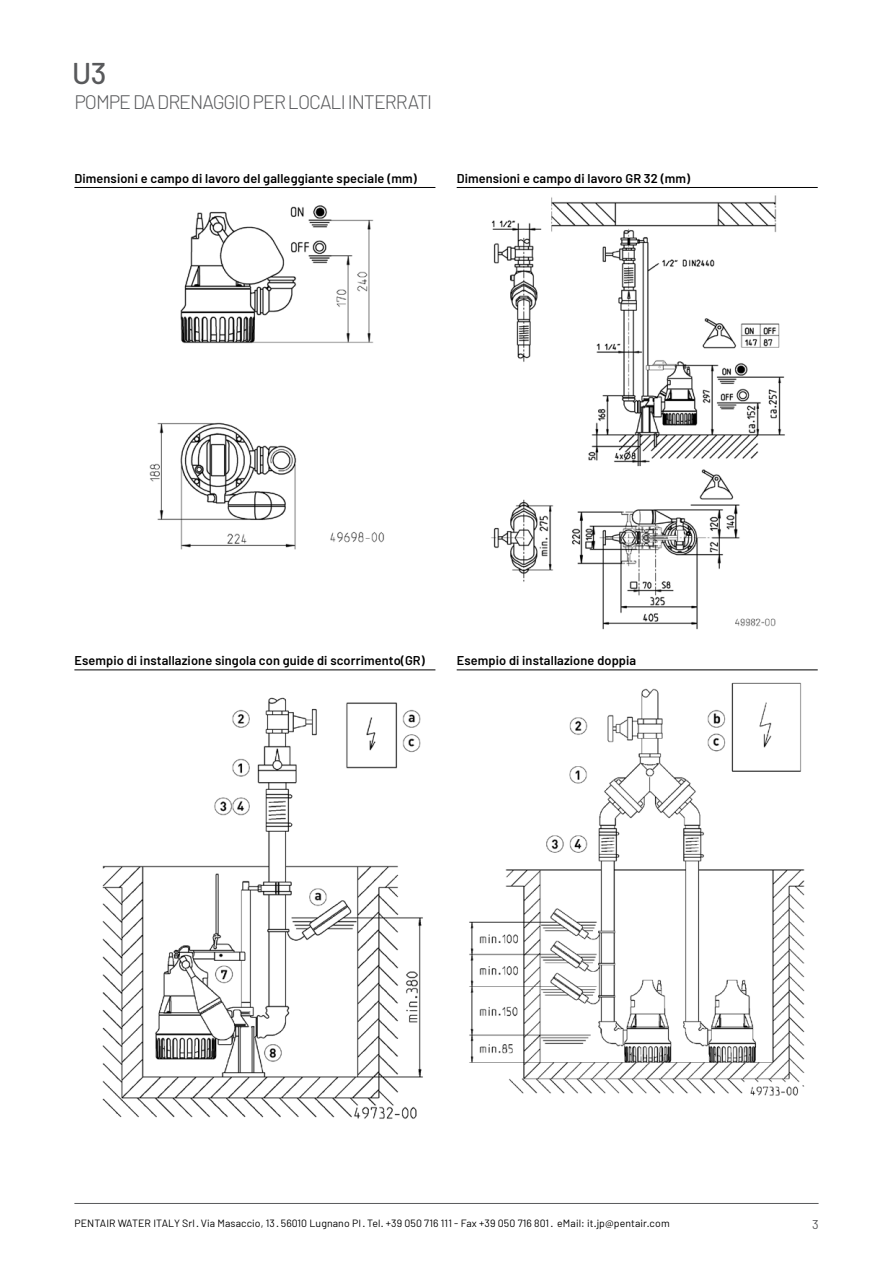
<style>
.page{position:relative;width:893px;height:1263px;background:#fff}
.page>*{position:absolute;margin:0;border:0;box-sizing:border-box;transform-origin:0 0}
.t1{font:500 30px "Barlow";color:#58595b}
.t2{font:300 19.5px "Barlow";letter-spacing:-.05em;color:#58595b}
.t3{font:600 12.75px "Barlow";letter-spacing:.01em;color:#000}
.t4{font:12.75px "Barlow";color:#58595b}
.t5{font:10.5px "Barlow";letter-spacing:.01em;color:#000}
</style>
<div class="page">
<hr style="left:74px;top:1203px;width:745px;height:1px;background:#58595b">
<hr style="left:74px;top:187px;width:361px;height:1px;background:#000">
<img style="left:149px;top:205px;width:236px;height:345px">
<hr style="left:457px;top:187px;width:361px;height:1px;background:#000">
<img style="left:491px;top:195px;width:294px;height:435px">
<hr style="left:74px;top:669px;width:361px;height:1px;background:#000">
<img style="left:102px;top:697px;width:321px;height:422px">
<hr style="left:457px;top:669px;width:361px;height:1px;background:#000">
<img style="left:469px;top:682px;width:336px;height:414px">
<h1 class="t1" style="left:72px;top:55px;width:36px">U3</h1>
<h2 class="t2" style="left:74px;top:90px;width:359px">POMPE DA DRENAGGIO PER LOCALI INTERRATI</h2>
<p class="t3" style="left:74px;top:170px;width:344px">Dimensioni e campo di lavoro del galleggiante speciale (mm)</p>
<p class="t3" style="left:457px;top:170px;width:235px">Dimensioni e campo di lavoro GR 32 (mm)</p>
<p class="t3" style="left:74px;top:653px;width:352px">Esempio di installazione singola con guide di scorrimento(GR)</p>
<p class="t3" style="left:457px;top:653px;width:181px">Esempio di installazione doppia</p>
<p class="t5" style="left:74px;top:1216px;width:597px">PENTAIR WATER ITALY Srl · Via Masaccio, 13 · 56010 Lugnano PI · Tel. +39 050 716 111 - Fax +39 050 716 801 · eMail: it.jp@pentair.com</p>
<p class="t4" style="left:812px;top:1216px;width:8px">3</p>
</div>
